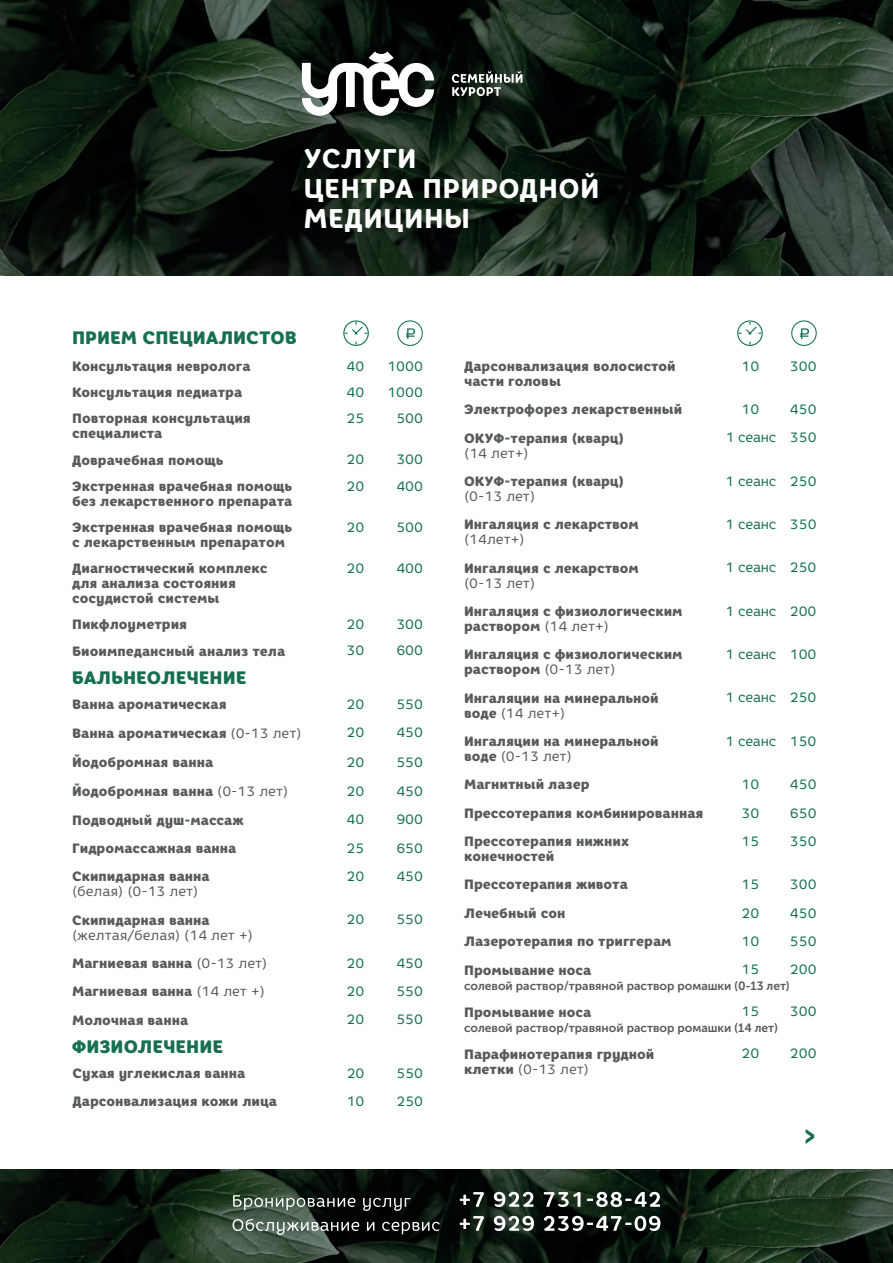
<style>
.page{position:relative;width:893px;height:1263px;background:#fff}
.page>*{position:absolute;margin:0;border:0;box-sizing:border-box;transform-origin:0 0}
.t1{font:800 27px/30px "Core Rhino 75";letter-spacing:.015em;color:#fff}
.t2{font:900 18px "Core Rhino 85";color:#16704f}
.t3{font:900 13.5px/15px "Core Rhino 85";color:#585b5b}
.t4{font:13.5px "Core Rhino 45";color:#16704f}
.t5{font:13.5px "Core Rhino 45";color:#585b5b}
.t6{font:12px "Museo Sans Cyrl 700";color:#585b5b}
.s1{font-family:"Core Rhino 45";font-weight:400}
.s2{font-family:"Core Rhino 85";font-weight:900}
</style>
<div class="page">
<img style="left:0;top:0;width:893px;height:276px">
<img style="left:0;top:1169px;width:893px;height:94px">
<svg style="left:302px;top:52px;width:132px;height:64px"></svg>
<svg style="left:452px;top:71px;width:70px;height:25px"></svg>
<svg style="left:233px;top:1195px;width:178px;height:16px;background:#4a524c"></svg>
<svg style="left:460px;top:1192px;width:200px;height:15px"></svg>
<svg style="left:233px;top:1218px;width:207px;height:17px;background:#4b534e"></svg>
<svg style="left:460px;top:1216px;width:200px;height:15px"></svg>
<div style="left:397px;top:320px;width:26px;height:26px;border:1px solid #16704f;border-radius:50%"></div>
<svg style="left:406px;top:328px;width:9px;height:11px"></svg>
<svg style="left:343px;top:320px;width:26px;height:26px"></svg>
<div style="left:791px;top:320px;width:26px;height:26px;border:1px solid #16704f;border-radius:50%"></div>
<svg style="left:800px;top:328px;width:9px;height:11px"></svg>
<svg style="left:737px;top:320px;width:26px;height:26px"></svg>
<svg style="left:805px;top:1129px;width:9px;height:15px"></svg>
<h1 class="t1" style="left:303px;top:143px;width:298px">УСЛУГИ<br>ЦЕНТРА ПРИРОДНОЙ<br>МЕДИЦИНЫ</h1>
<h2 class="t2" style="left:72px;top:326px;width:226px">ПРИЕМ СПЕЦИАЛИСТОВ</h2>
<p class="t3" style="left:72px;top:359px;width:180px">Консультация невролога</p>
<p class="t4" style="left:347px;top:357px;width:19px">40</p>
<p class="t4" style="left:387px;top:357px;width:37px">1000</p>
<p class="t3" style="left:72px;top:385px;width:171px">Консультация педиатра</p>
<p class="t4" style="left:347px;top:384px;width:19px">40</p>
<p class="t4" style="left:387px;top:384px;width:37px">1000</p>
<p class="t3" style="left:72px;top:411px;width:180px">Повторная консультация специалиста</p>
<p class="t4" style="left:347px;top:410px;width:19px">25</p>
<p class="t4" style="left:396px;top:410px;width:28px">500</p>
<p class="t3" style="left:72px;top:452px;width:153px">Доврачебная помощь</p>
<p class="t4" style="left:347px;top:451px;width:19px">20</p>
<p class="t4" style="left:396px;top:451px;width:28px">300</p>
<p class="t3" style="left:72px;top:478px;width:222px">Экстренная врачебная помощь без лекарственного препарата</p>
<p class="t4" style="left:347px;top:477px;width:19px">20</p>
<p class="t4" style="left:396px;top:477px;width:28px">400</p>
<p class="t3" style="left:72px;top:520px;width:221px">Экстренная врачебная помощь с лекарственным препаратом</p>
<p class="t4" style="left:347px;top:518px;width:19px">20</p>
<p class="t4" style="left:396px;top:518px;width:28px">500</p>
<p class="t3" style="left:72px;top:561px;width:197px">Диагностический комплекс для анализа состояния сосудистой системы</p>
<p class="t4" style="left:347px;top:560px;width:19px">20</p>
<p class="t4" style="left:396px;top:560px;width:28px">400</p>
<p class="t3" style="left:72px;top:617px;width:116px">Пикфлоуметрия</p>
<p class="t4" style="left:347px;top:616px;width:19px">20</p>
<p class="t4" style="left:396px;top:616px;width:28px">300</p>
<p class="t3" style="left:72px;top:643px;width:215px">Биоимпедансный анализ тела</p>
<p class="t4" style="left:347px;top:642px;width:19px">30</p>
<p class="t4" style="left:396px;top:642px;width:28px">600</p>
<h2 class="t2" style="left:72px;top:666px;width:176px">БАЛЬНЕОЛЕЧЕНИЕ</h2>
<p class="t3" style="left:72px;top:697px;width:156px">Ванна ароматическая</p>
<p class="t4" style="left:347px;top:696px;width:19px">20</p>
<p class="t4" style="left:396px;top:696px;width:28px">550</p>
<p class="t3" style="left:72px;top:725px;width:231px">Ванна ароматическая <span class="s1">(0-13 лет)</span></p>
<p class="t4" style="left:347px;top:724px;width:19px">20</p>
<p class="t4" style="left:396px;top:724px;width:28px">450</p>
<p class="t3" style="left:72px;top:755px;width:142px">Йодобромная ванна</p>
<p class="t4" style="left:347px;top:753px;width:19px">20</p>
<p class="t4" style="left:396px;top:753px;width:28px">550</p>
<p class="t3" style="left:72px;top:784px;width:218px">Йодобромная ванна <span class="s1">(0-13 лет)</span></p>
<p class="t4" style="left:347px;top:783px;width:19px">20</p>
<p class="t4" style="left:396px;top:783px;width:28px">450</p>
<p class="t3" style="left:72px;top:812px;width:173px">Подводный душ-массаж</p>
<p class="t4" style="left:347px;top:811px;width:19px">40</p>
<p class="t4" style="left:396px;top:811px;width:28px">900</p>
<p class="t3" style="left:72px;top:841px;width:166px">Гидромассажная ванна</p>
<p class="t4" style="left:347px;top:839px;width:19px">25</p>
<p class="t4" style="left:396px;top:839px;width:28px">650</p>
<p class="t3" style="left:72px;top:869px;width:139px">Скипидарная ванна</p>
<p class="t5" style="left:72px;top:883px;width:128px">(белая) (0-13 лет)</p>
<p class="t4" style="left:347px;top:868px;width:19px">20</p>
<p class="t4" style="left:396px;top:868px;width:28px">450</p>
<p class="t3" style="left:72px;top:912px;width:139px">Скипидарная ванна</p>
<p class="t5" style="left:72px;top:926px;width:182px">(желтая/белая) (14 лет +)</p>
<p class="t4" style="left:347px;top:911px;width:19px">20</p>
<p class="t4" style="left:396px;top:911px;width:28px">550</p>
<p class="t3" style="left:72px;top:956px;width:197px">Магниевая ванна <span class="s1">(0-13 лет)</span></p>
<p class="t4" style="left:347px;top:954px;width:19px">20</p>
<p class="t4" style="left:396px;top:954px;width:28px">450</p>
<p class="t3" style="left:72px;top:984px;width:194px">Магниевая ванна <span class="s1">(14 лет +)</span></p>
<p class="t4" style="left:347px;top:983px;width:19px">20</p>
<p class="t4" style="left:396px;top:983px;width:28px">550</p>
<p class="t3" style="left:72px;top:1012px;width:118px">Молочная ванна</p>
<p class="t4" style="left:347px;top:1011px;width:19px">20</p>
<p class="t4" style="left:396px;top:1011px;width:28px">550</p>
<h2 class="t2" style="left:72px;top:1035px;width:153px">ФИЗИОЛЕЧЕНИЕ</h2>
<p class="t3" style="left:73px;top:1065px;width:174px">Сухая углекислая ванна</p>
<p class="t4" style="left:347px;top:1064px;width:19px">20</p>
<p class="t4" style="left:396px;top:1064px;width:28px">550</p>
<p class="t3" style="left:73px;top:1094px;width:206px">Дарсонвализация кожи лица</p>
<p class="t4" style="left:347px;top:1092px;width:19px">10</p>
<p class="t4" style="left:396px;top:1092px;width:28px">250</p>
<p class="t3" style="left:464px;top:359px;width:213px">Дарсонвализация волосистой части головы</p>
<p class="t4" style="left:742px;top:357px;width:19px">10</p>
<p class="t4" style="left:790px;top:357px;width:28px">300</p>
<p class="t3" style="left:464px;top:402px;width:220px">Электрофорез лекарственный</p>
<p class="t4" style="left:742px;top:401px;width:19px">10</p>
<p class="t4" style="left:790px;top:401px;width:28px">450</p>
<p class="t3" style="left:464px;top:430px;width:161px">ОКУФ-терапия (кварц)</p>
<p class="t5" style="left:464px;top:444px;width:66px">(14 лет+)</p>
<p class="t4" style="left:726px;top:429px;width:92px">1 сеанс 350</p>
<p class="t3" style="left:464px;top:474px;width:161px">ОКУФ-терапия (кварц)</p>
<p class="t5" style="left:464px;top:488px;width:73px">(0-13 лет)</p>
<p class="t4" style="left:726px;top:472px;width:92px">1 сеанс 250</p>
<p class="t3" style="left:464px;top:517px;width:176px">Ингаляция с лекарством</p>
<p class="t5" style="left:464px;top:531px;width:62px">(14лет+)</p>
<p class="t4" style="left:726px;top:516px;width:92px">1 сеанс 350</p>
<p class="t3" style="left:464px;top:560px;width:176px">Ингаляция с лекарством</p>
<p class="t5" style="left:464px;top:574px;width:73px">(0-13 лет)</p>
<p class="t4" style="left:726px;top:559px;width:92px">1 сеанс 250</p>
<p class="t3" style="left:464px;top:604px;width:220px">Ингаляция с физиологическим раствором <span class="s1">(14 лет+)</span></p>
<p class="t4" style="left:726px;top:602px;width:92px">1 сеанс 200</p>
<p class="t3" style="left:464px;top:647px;width:220px">Ингаляция с физиологическим раствором <span class="s1">(0-13 лет)</span></p>
<p class="t4" style="left:726px;top:646px;width:92px">1 сеанс 100</p>
<p class="t3" style="left:464px;top:690px;width:196px">Ингаляции на минеральной</p>
<p class="t5" style="left:464px;top:704px;width:103px"><span class="s2">воде</span> (14 лет+)</p>
<p class="t4" style="left:726px;top:689px;width:92px">1 сеанс 250</p>
<p class="t3" style="left:464px;top:734px;width:196px">Ингаляции на минеральной</p>
<p class="t5" style="left:464px;top:748px;width:109px"><span class="s2">воде</span> (0-13 лет)</p>
<p class="t4" style="left:726px;top:732px;width:92px">1 сеанс 150</p>
<p class="t3" style="left:464px;top:777px;width:127px">Магнитный лазер</p>
<p class="t4" style="left:742px;top:776px;width:19px">10</p>
<p class="t4" style="left:790px;top:776px;width:28px">450</p>
<p class="t3" style="left:464px;top:805px;width:241px">Прессотерапия комбинированная</p>
<p class="t4" style="left:742px;top:804px;width:19px">30</p>
<p class="t4" style="left:790px;top:804px;width:28px">650</p>
<p class="t3" style="left:464px;top:834px;width:166px">Прессотерапия нижних конечностей</p>
<p class="t4" style="left:742px;top:833px;width:19px">15</p>
<p class="t4" style="left:790px;top:833px;width:28px">350</p>
<p class="t3" style="left:464px;top:877px;width:165px">Прессотерапия живота</p>
<p class="t4" style="left:742px;top:876px;width:19px">15</p>
<p class="t4" style="left:790px;top:876px;width:28px">300</p>
<p class="t3" style="left:464px;top:905px;width:103px">Лечебный сон</p>
<p class="t4" style="left:742px;top:904px;width:19px">20</p>
<p class="t4" style="left:790px;top:904px;width:28px">450</p>
<p class="t3" style="left:464px;top:934px;width:209px">Лазеротерапия по триггерам</p>
<p class="t4" style="left:742px;top:933px;width:19px">10</p>
<p class="t4" style="left:790px;top:933px;width:28px">550</p>
<p class="t3" style="left:464px;top:962px;width:129px">Промывание носа</p>
<p class="t6" style="left:464px;top:979px;width:327px">солевой раствор/травяной раствор ромашки (0-13 лет)</p>
<p class="t4" style="left:742px;top:961px;width:19px">15</p>
<p class="t4" style="left:790px;top:961px;width:28px">200</p>
<p class="t4" style="left:742px;top:1003px;width:19px">15</p>
<p class="t4" style="left:790px;top:1003px;width:28px">300</p>
<p class="t3" style="left:464px;top:1004px;width:129px">Промывание носа</p>
<p class="t6" style="left:464px;top:1021px;width:315px">солевой раствор/травяной раствор ромашки (14 лет)</p>
<p class="t3" style="left:464px;top:1046px;width:192px">Парафинотерапия грудной</p>
<p class="t5" style="left:464px;top:1060px;width:126px"><span class="s2">клетки</span> (0-13 лет)</p>
<p class="t4" style="left:742px;top:1045px;width:19px">20</p>
<p class="t4" style="left:790px;top:1045px;width:28px">200</p>
</div>
